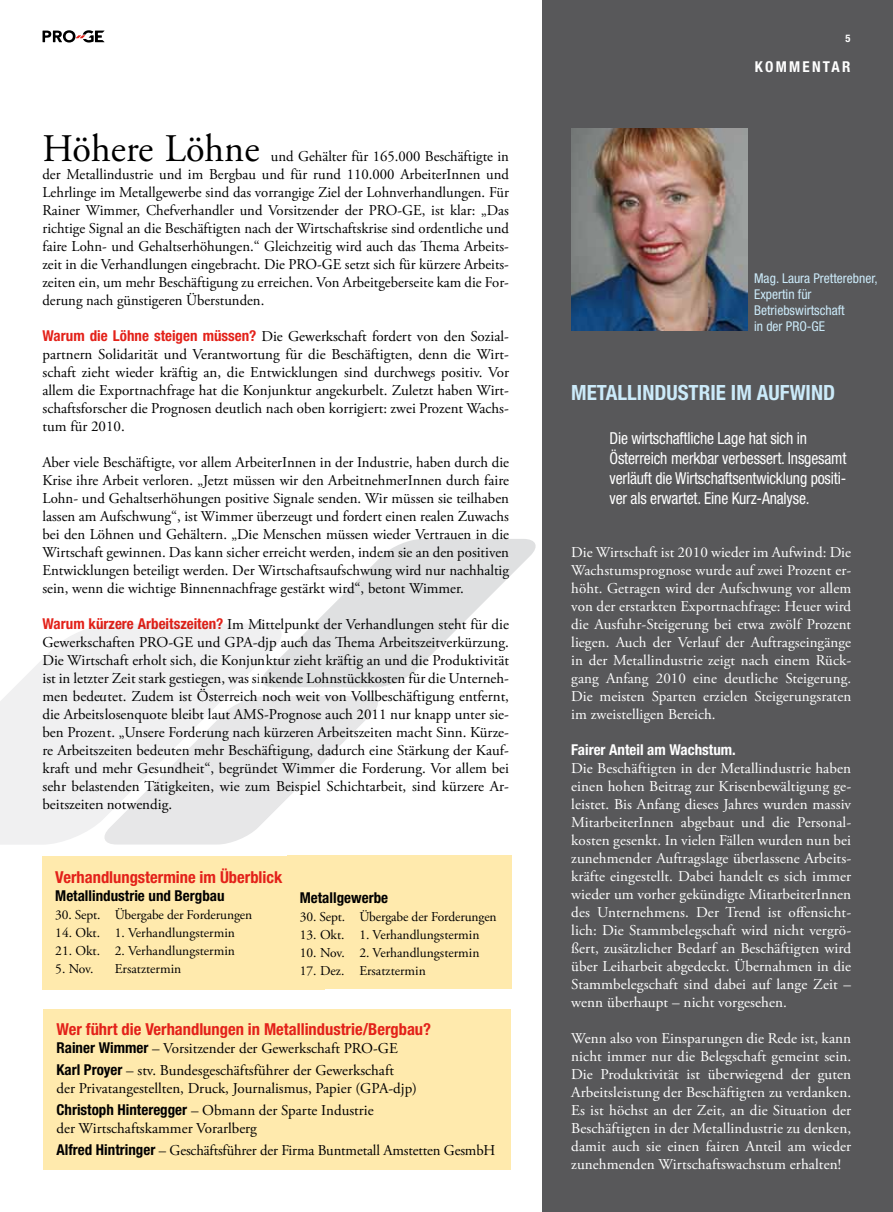
<style>
.page{position:relative;width:893px;height:1212px;background:#fff}
.page>*{position:absolute;margin:0;border:0;box-sizing:border-box;transform-origin:0 0}
.t1{font:39px "Adobe Garamond Pro";color:#000}
.t2{font:700 condensed 21px "Helvetica Neue LT Std";color:#cbeaf9}
.t3{font:condensed 16.5px/19.8px "Helvetica Neue LT Std";letter-spacing:-.01em;color:#fff;scale:.95 1}
.t4{font:700 condensed 16.5px "Helvetica Neue LT Std";color:#e32119}
.t5{font:15px/18px "Adobe Garamond Pro";color:#000;text-align:justify}
.t6{font:15px/18px "Adobe Garamond Pro";letter-spacing:.005em;color:#fff;text-align:justify}
.t7{font:700 condensed 15px "Helvetica Neue LT Std";color:#000}
.t8{font:700 condensed 15px "Helvetica Neue LT Std";color:#fff}
.t9{font:13.5px "Adobe Garamond Pro";color:#000}
.t10{font:condensed 13.5px/16.2px "Helvetica Neue LT Std";color:#cbeaf9}
.t11{font:700 condensed 10.5px "Helvetica Neue LT Std";color:#fff}
.s1{font-family:"Helvetica Neue LT Std";font-weight:700;font-stretch:condensed;color:#e32119}
.s2{font-family:"Helvetica Neue LT Std";font-weight:700;font-stretch:condensed}
</style>
<div class="page">
<div style="left:542px;top:0;width:351px;height:1212px;background:#58585a"></div>
<svg style="left:43px;top:30px;width:62px;height:13px"></svg>
<img style="left:572px;top:128px;width:175px;height:203px">
<svg style="left:0;top:624px;width:261px;height:221px;fill:#f0f0f1"></svg>
<svg style="left:103px;top:696px;width:275px;height:148px"></svg>
<svg style="left:261px;top:539px;width:275px;height:148px"></svg>
<div style="left:43px;top:856px;width:282px;height:133px;background:#ffeaad"></div>
<div style="left:287px;top:856px;width:224px;height:133px;background:#ffeaad"></div>
<div style="left:44px;top:1008px;width:467px;height:161px;background:#ffeaad"></div>
<h1 class="t1" style="left:42px;top:126px;width:219px">Höhere Löhne</h1>
<p class="t5" style="left:42px;top:148px;width:468px;text-indent:228px">und Gehälter für 165.000 Beschäftigte in der Metallindustrie und im Bergbau und für rund 110.000 ArbeiterInnen und Lehrlinge im Metallgewerbe sind das vorrangige Ziel der Lohnverhandlungen. Für Rainer Wimmer, Chefverhandler und Vorsitzender der PRO-GE, ist klar: „Das richtige Signal an die Beschäftigten nach der Wirtschaftskrise sind ordentliche und faire Lohn- und Gehaltserhöhungen.“ Gleichzeitig wird auch das Thema Arbeits&shy;zeit in die Verhandlungen eingebracht. Die PRO-GE setzt sich für kürzere Arbeits&shy;zeiten ein, um mehr Beschäftigung zu erreichen. Von Arbeitgeberseite kam die For&shy;derung nach günstigeren Überstunden.</p>
<p class="t5" style="left:42px;top:328px;width:468px"><span class="s1">Warum die Löhne steigen müssen?</span> Die Gewerkschaft fordert von den Sozial&shy;partnern Solidarität und Verantwortung für die Beschäftigten, denn die Wirt&shy;schaft zieht wieder kräftig an, die Entwicklungen sind durchwegs positiv. Vor allem die Exportnachfrage hat die Konjunktur angekurbelt. Zuletzt haben Wirt&shy;schaftsforscher die Prognosen deutlich nach oben korrigiert: zwei Prozent Wachs&shy;tum für 2010.</p>
<p class="t5" style="left:42px;top:454px;width:468px">Aber viele Beschäftigte, vor allem ArbeiterInnen in der Industrie, haben durch die Krise ihre Arbeit verloren. „Jetzt müssen wir den ArbeitnehmerInnen durch faire Lohn- und Gehaltserhöhungen positive Signale senden. Wir müssen sie teilhaben lassen am Aufschwung“, ist Wimmer überzeugt und fordert einen realen Zuwachs bei den Löhnen und Gehältern. „Die Menschen müssen wieder Vertrauen in die Wirtschaft gewinnen. Das kann sicher erreicht werden, indem sie an den positiven Entwicklungen beteiligt werden. Der Wirtschaftsaufschwung wird nur nachhaltig sein, wenn die wichtige Binnennachfrage gestärkt wird“, betont Wimmer.</p>
<p class="t5" style="left:42px;top:616px;width:468px"><span class="s1">Warum kürzere Arbeitszeiten?</span> Im Mittelpunkt der Verhandlungen steht für die Gewerkschaften PRO-GE und GPA-djp auch das Thema Arbeitszeitverkürzung.<br>Die Wirtschaft erholt sich, die Konjunktur zieht kräftig an und die Produktivität ist in letzter Zeit stark gestiegen, was sinkende Lohnstückkosten für die Unterneh&shy;men bedeutet. Zudem ist Österreich noch weit von Vollbeschäftigung entfernt, die Arbeitslosenquote bleibt laut AMS-Prognose auch 2011 nur knapp unter sie&shy;ben Prozent. „Unsere Forderung nach kürzeren Arbeitszeiten macht Sinn. Kürze&shy;re Arbeitszeiten bedeuten mehr Beschäftigung, dadurch eine Stärkung der Kauf&shy;kraft und mehr Gesundheit“, begründet Wimmer die Forderung. Vor allem bei sehr belastenden Tätigkeiten, wie zum Beispiel Schichtarbeit, sind kürzere Ar&shy;beitszeiten notwendig.</p>
<p class="t4" style="left:55px;top:867px;width:229px">Verhandlungstermine im Überblick</p>
<p class="t7" style="left:55px;top:887px;width:171px">Metallindustrie und Bergbau</p>
<p class="t9" style="left:55px;top:907px;width:198px">30. Sept. Übergabe der Forderungen</p>
<p class="t9" style="left:55px;top:925px;width:181px">14. Okt. 1. Verhandlungstermin</p>
<p class="t9" style="left:55px;top:943px;width:181px">21. Okt. 2. Verhandlungstermin</p>
<p class="t9" style="left:55px;top:961px;width:40px">5. Nov.</p>
<p class="t9" style="left:115px;top:961px;width:68px">Ersatztermin</p>
<p class="t7" style="left:300px;top:888px;width:90px">Metallgewerbe</p>
<p class="t9" style="left:300px;top:908px;width:198px">30. Sept. Übergabe der Forderungen</p>
<p class="t9" style="left:300px;top:926px;width:181px">13. Okt. 1. Verhandlungstermin</p>
<p class="t9" style="left:300px;top:944px;width:181px">10. Nov. 2. Verhandlungstermin</p>
<p class="t9" style="left:300px;top:962px;width:128px">17. Dez. Ersatztermin</p>
<p class="t4" style="left:56px;top:1019px;width:376px">Wer führt die Verhandlungen in Metallindustrie/Bergbau?</p>
<p class="t5" style="left:56px;top:1037px;width:343px;line-height:22.2px"><span class="s2">Rainer Wimmer</span> – Vorsitzender der Gewerkschaft PRO-GE<br><span class="s2">Karl Proyer</span> – stv. Bundesgeschäftsführer der Gewerkschaft</p>
<p class="t5" style="left:56px;top:1077px;width:362px;line-height:22.2px">der Privatangestellten, Druck, Journalismus, Papier (GPA-djp)<br><span class="s2">Christoph Hinteregger</span> – Obmann der Sparte Industrie</p>
<p class="t5" style="left:56px;top:1118px;width:440px;line-height:22.2px">der Wirtschaftskammer Vorarlberg<br><span class="s2">Alfred Hintringer</span> – Geschäftsführer der Firma Buntmetall Amstetten GesmbH</p>
<p class="t11" style="left:845px;top:32px;width:7px">5</p>
<p class="t8" style="left:755px;top:58px;width:22px">Kommentar</p>
<p class="t10" style="left:754px;top:270px;width:125px">Mag. Laura Pretterebner,<br>Expertin für<br>Betriebswirtschaft<br>in der PRO-GE</p>
<h2 class="t2" style="left:571px;top:380px;width:27px">Metallindustrie</h2>
<h2 class="t2" style="left:731px;top:380px;width:50px">im Aufwind</h2>
<p class="t3" style="left:609px;top:428px;width:251px">Die wirtschaftliche Lage hat sich in Österreich merkbar verbessert. Insgesamt verläuft die Wirtschaftsentwicklung positi&shy;ver als erwartet. Eine Kurz-Analyse.</p>
<p class="t6" style="left:571px;top:544px;width:281px">Die Wirtschaft ist 2010 wieder im Aufwind: Die Wachstumsprognose wurde auf zwei Prozent er&shy;höht. Getragen wird der Aufschwung vor allem von der erstarkten Exportnachfrage: Heuer wird die Ausfuhr-Steigerung bei etwa zwölf Prozent liegen. Auch der Verlauf der Auftragseingänge in der Metallindustrie zeigt nach einem Rück&shy;gang Anfang 2010 eine deutliche Steigerung.<br>Die meisten Sparten erzielen Steigerungsraten im zweistelligen Bereich.</p>
<p class="t8" style="left:571px;top:741px;width:166px">Fairer Anteil am Wachstum.</p>
<p class="t6" style="left:571px;top:760px;width:281px">Die Beschäftigten in der Metallindustrie haben einen hohen Beitrag zur Krisenbewältigung ge&shy;leistet. Bis Anfang dieses Jahres wurden massiv MitarbeiterInnen abgebaut und die Personal&shy;kosten gesenkt. In vielen Fällen wurden nun bei zunehmender Auftragslage überlassene Arbeits&shy;kräfte eingestellt. Dabei handelt es sich immer wieder um vorher gekündigte MitarbeiterInnen des Unternehmens. Der Trend ist offensicht&shy;lich: Die Stammbelegschaft wird nicht vergrö&shy;ßert, zusätzlicher Bedarf an Beschäftigten wird über Leiharbeit abgedeckt. Übernahmen in die Stammbelegschaft sind dabei auf lange Zeit – wenn überhaupt – nicht vorgesehen.</p>
<p class="t6" style="left:571px;top:1030px;width:282px">Wenn also von Einsparungen die Rede ist, kann nicht immer nur die Belegschaft gemeint sein.<br>Die Produktivität ist überwiegend der guten Arbeitsleistung der Beschäftigten zu verdanken.<br>Es ist höchst an der Zeit, an die Situation der Beschäftigten in der Metallindustrie zu denken, damit auch sie einen fairen Anteil am wieder zunehmenden Wirtschaftswachstum erhalten!</p>
</div>
